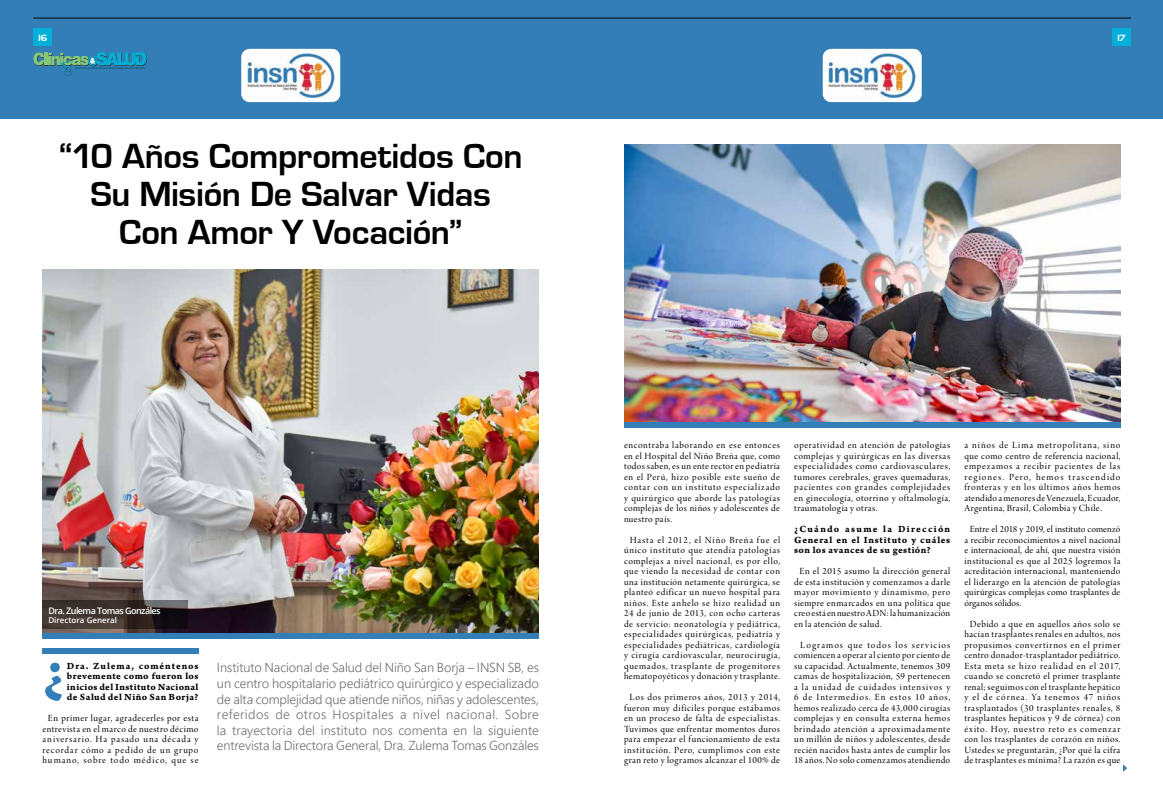
<style>
.page{position:relative;width:1163px;height:808px;background:#fff}
.page>*{position:absolute;margin:0;border:0;box-sizing:border-box;transform-origin:0 0}
.t1{font:700 61.9px "Arno Pro";color:#337eb7}
.t2{font:700 36px/38px "Eurostile";letter-spacing:-.01em;color:#000;text-align:center}
.t3{font:300 13px/15.6px "Segoe UI";letter-spacing:-.015em;color:#6d6e71;text-align:justify}
.t4{font:10px/10.5px "Arno Pro Display";letter-spacing:.05em;color:#000;text-align:justify}
.t5{font:10px/10.5px "Arno Pro Bold Caption";letter-spacing:.045em;color:#000;text-align:justify}
.t6{font:10px/10.5px "Arno Pro Display";letter-spacing:.07em;color:#000;text-align:center}
.t7{font:600 9px "Open Sans";letter-spacing:-.06em;color:#fff}
.t8{font:9px "Hanzel Normal";color:#fff}
.t9{font:600 8px "Open Sans";color:#fff}
.t10{font:700 2.1px "Segoe UI";color:#005469;scale:.93 1}
</style>
<div class="page">
<div style="left:0;top:0;width:1162px;height:119px;background:#337eb7"></div>
<div style="left:33px;top:28px;width:19px;height:18px;background:#00b0d8"></div>
<div style="left:1111px;top:28px;width:19px;height:18px;background:#00b0d8"></div>
<svg style="left:33px;top:52px;width:114px;height:24px"></svg>
<hr style="left:33px;top:18px;width:1097px;height:1px;background:#000">
<div style="left:241px;top:49px;width:99px;height:53px;background:#fff;border-radius:8px"></div>
<img style="left:250px;top:49px;width:87px;height:38px">
<img style="left:247px;top:54px;width:87px;height:44px">
<div style="left:822px;top:49px;width:99px;height:53px;background:#fff;border-radius:8px"></div>
<img style="left:831px;top:49px;width:87px;height:38px">
<img style="left:828px;top:54px;width:87px;height:44px">
<img style="left:43px;top:270px;width:496px;height:363px">
<div style="left:43px;top:648px;width:155px;height:5px;background:#337eb7"></div>
<div style="left:43px;top:633px;width:496px;height:5px;background:#337eb7"></div>
<svg style="left:43px;top:600px;width:145px;height:28px;background:#392f2d"></svg>
<img style="left:624px;top:144px;width:496px;height:278px">
<div style="left:624px;top:422px;width:496px;height:5px;background:#337eb7"></div>
<svg style="left:1123px;top:764px;width:3px;height:8px"></svg>
<p class="t8" style="left:39px;top:33px;width:10px">16</p>
<p class="t8" style="left:1117px;top:33px;width:9px">17</p>
<p class="t10" style="left:76px;top:67px;width:76px">REVISTA DE LA ASOCIACIÓN DE CLÍNICAS PARTICULARES DEL PERÚ (ACP)</p>
<h2 class="t2" style="left:59px;top:138px;width:465px">“10 Años Comprometidos Con<br>Su Misión De Salvar Vidas<br>Con Amor Y Vocación”</h2>
<p class="t7" style="left:48px;top:604px;width:114px">Dra. Zulema Tomas Gonzáles</p>
<p class="t9" style="left:48px;top:615px;width:70px">Directora General</p>
<h1 class="t1" style="left:43px;top:634px;width:24px">¿</h1>
<p class="t5" style="left:67px;top:661px;width:133px">Dra. Zulema, coméntenos brevemente como fueron los inicios del Instituto Nacional de Salud del Niño San Borja?</p>
<p class="t6" style="left:43px;top:714px;width:157px">En primer lugar, agradecerles por esta entrevista en el marco de nuestro décimo aniversario. Ha pasado una década y recordar cómo a pedido de un grupo humano, sobre todo médico, que se</p>
<p class="t3" style="left:217px;top:660px;width:323px">Instituto Nacional de Salud del Niño San Borja – INSN SB, es un centro hospitalario pediátrico quirúrgico y especializado de alta complejidad que atiende niños, niñas y adolescentes, referidos de otros Hospitales a nivel nacional. Sobre la trayectoria del instituto nos comenta en la siguiente entrevista la Directora General, Dra. Zulema Tomas Gonzáles</p>
<p class="t4" style="left:624px;top:441px;width:157px">encontraba laborando en ese entonces en el Hospital del Niño Breña que, como todos saben, es un ente rector en pediatría en el Perú, hizo posible este sueño de contar con un instituto especializado y quirúrgico que aborde las patologías complejas de los niños y adolescentes de nuestro país.</p>
<p class="t4" style="left:624px;top:535px;width:157px;text-align:center">Hasta el 2012, el Niño Breña fue el único instituto que atendía patologías complejas a nivel nacional, es por ello, que viendo la necesidad de contar con una institución netamente quirúrgica, se planteó edificar un nuevo hospital para niños. Este anhelo se hizo realidad un 24 de junio de 2013, con ocho carteras de servicio: neonatología y pediátrica, especialidades quirúrgicas, pediatría y especialidades pediátricas, cardiología y cirugía cardiovascular, neurocirugía, quemados, trasplante de progenitores hematopoyéticos y donación y trasplante.</p>
<p class="t4" style="left:624px;top:693px;width:157px;text-align:center">Los dos primeros años, 2013 y 2014, fueron muy difíciles porque estábamos en un proceso de falta de especialistas.<br>Tuvimos que enfrentar momentos duros para empezar el funcionamiento de esta institución. Pero, cumplimos con este gran reto y logramos alcanzar el 100% de</p>
<p class="t4" style="left:794px;top:441px;width:157px">operatividad en atención de patologías complejas y quirúrgicas en las diversas especialidades como cardiovasculares, tumores cerebrales, graves quemaduras, pacientes con grandes complejidades en ginecología, otorrino y oftalmología, traumatología y otras.</p>
<p class="t5" style="left:794px;top:525px;width:157px">¿Cuándo asume la Dirección General en el Instituto y cuáles son los avances de su gestión?</p>
<p class="t4" style="left:794px;top:567px;width:157px;text-indent:5px">En el 2015 asumo la dirección general de esta institución y comenzamos a darle mayor movimiento y dinamismo, pero siempre enmarcados en una política que creo está en nuestro ADN: la humanización en la atención de salud.</p>
<p class="t4" style="left:794px;top:640px;width:157px;text-align:center">Logramos que todos los servicios comiencen a operar al ciento por ciento de su capacidad. Actualmente, tenemos 309 camas de hospitalización, 59 pertenecen a la unidad de cuidados intensivos y 6 de Intermedios. En estos 10 años, hemos realizado cerca de 43,000 cirugías complejas y en consulta externa hemos brindado atención a aproximadamente un millón de niños y adolescentes, desde recién nacidos hasta antes de cumplir los 18 años. No solo comenzamos atendiendo</p>
<p class="t4" style="left:964px;top:441px;width:157px">a niños de Lima metropolitana, sino que como centro de referencia nacional, empezamos a recibir pacientes de las regiones. Pero, hemos trascendido fronteras y en los últimos años hemos atendido a menores de Venezuela, Ecuador, Argentina, Brasil, Colombia y Chile.</p>
<p class="t4" style="left:964px;top:525px;width:157px;text-indent:5px">Entre el 2018 y 2019, el instituto comenzó a recibir reconocimientos a nivel nacional e internacional, de ahí, que nuestra visión institucional es que al 2025 logremos la acreditación internacional, manteniendo el liderazgo en la atención de patologías quirúrgicas complejas como trasplantes de órganos sólidos.</p>
<p class="t4" style="left:964px;top:619px;width:157px;text-align:center">Debido a que en aquellos años solo se hacían trasplantes renales en adultos, nos propusimos convertirnos en el primer centro donador-trasplantador pediátrico.<br>Esta meta se hizo realidad en el 2017, cuando se concretó el primer trasplante renal; seguimos con el trasplante hepático y el de córnea. Ya tenemos 47 niños trasplantados (30 trasplantes renales, 8 trasplantes hepáticos y 9 de córnea) con éxito. Hoy, nuestro reto es comenzar con los trasplantes de corazón en niños.<br>Ustedes se preguntarán, ¿Por qué la cifra de trasplantes es mínima? La razón es que</p>
</div>
